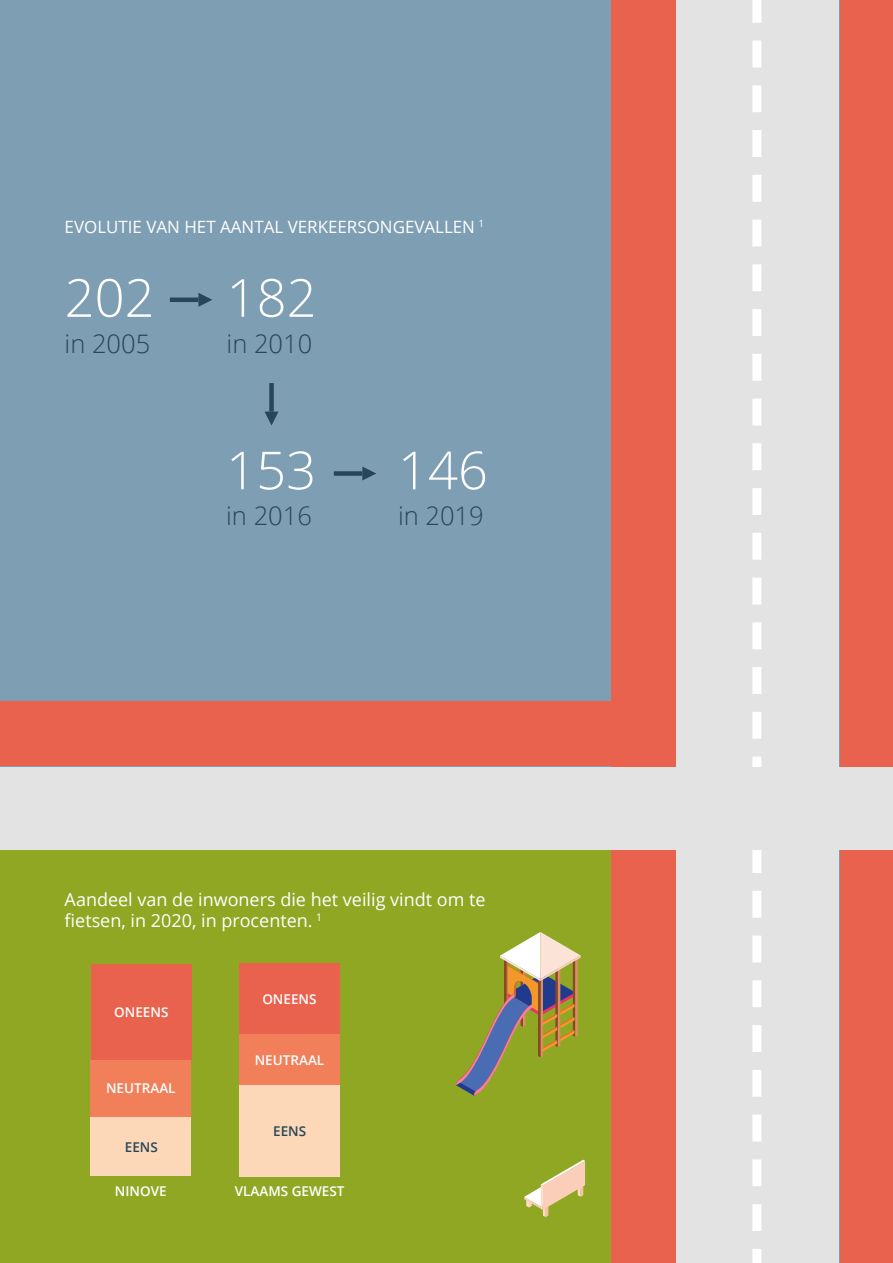
<style>
.page{position:relative;width:893px;height:1263px;background:#7e9eb3}
.page>*{position:absolute;margin:0;border:0;box-sizing:border-box;transform-origin:0 0}
.t1{font:300 52.5px "Open Sans";color:#fff}
.t2{font:300 25.5px "Open Sans";color:#274659}
.t3{font:18px/21.6px "Open Sans";color:#fff}
.t4{font:16.95px "Open Sans";color:#fff}
.t5{font:600 13.5px "Open Sans";color:#fff}
.t6{font:600 13.5px "Open Sans";color:#274659}
</style>
<div class="page">
<div style="left:0;top:849px;width:642px;height:414px;background:#90a724"></div>
<div style="left:675px;top:0;width:164px;height:1263px;background:#e3e3e3"></div>
<svg style="left:752px;top:0;width:9px;height:1263px"></svg>
<div style="left:611px;top:0;width:64px;height:1263px;background:#e9624e"></div>
<div style="left:841px;top:0;width:52px;height:1263px;background:#e9624e"></div>
<div style="left:0;top:767px;width:893px;height:82px;background:#e3e3e3"></div>
<div style="left:0;top:701px;width:642px;height:65px;background:#e9624e"></div>
<hr style="left:170px;top:298px;width:28px;height:4px;background:#274659">
<svg style="left:198px;top:293px;width:14px;height:14px"></svg>
<div style="left:269px;top:383px;width:5px;height:29px;background:#274659"></div>
<svg style="left:265px;top:412px;width:13px;height:13px"></svg>
<svg style="left:524px;top:1160px;width:61px;height:57px"></svg>
<svg style="left:456px;top:932px;width:125px;height:164px"></svg>
<div style="left:90px;top:1117px;width:101px;height:59px;background:#fcd7b8"></div>
<div style="left:334px;top:471px;width:28px;height:5px;background:#274659"></div>
<svg style="left:362px;top:466px;width:14px;height:14px"></svg>
<div style="left:90px;top:1059px;width:101px;height:58px;background:#f07f5a"></div>
<div style="left:91px;top:964px;width:101px;height:95px;background:#e9624e"></div>
<div style="left:239px;top:1085px;width:101px;height:91px;background:#fcd7b8"></div>
<div style="left:239px;top:1034px;width:101px;height:51px;background:#f07f5a"></div>
<div style="left:239px;top:964px;width:101px;height:70px;background:#e9624e"></div>
<p class="t4" style="left:65px;top:215px;width:421px">EVOLUTIE VAN HET AANTAL VERKEERSONGEVALLEN <sup>1</sup></p>
<h1 class="t1" style="left:65px;top:262px;width:91px">202</h1>
<h1 class="t1" style="left:227px;top:262px;width:91px">182</h1>
<h2 class="t2" style="left:65px;top:326px;width:87px">in 2005</h2>
<h2 class="t2" style="left:227px;top:326px;width:87px">in 2010</h2>
<h1 class="t1" style="left:226px;top:434px;width:91px">153</h1>
<h2 class="t2" style="left:226px;top:498px;width:87px">in 2016</h2>
<h1 class="t1" style="left:398px;top:434px;width:91px">146</h1>
<h2 class="t2" style="left:398px;top:498px;width:87px">in 2019</h2>
<p class="t3" style="left:65px;top:888px;width:423px">Aandeel van de inwoners die het veilig vindt om te fietsen, in 2020, in procenten. <sup>1</sup></p>
<p class="t5" style="left:114px;top:1003px;width:56px">ONEENS</p>
<p class="t5" style="left:106px;top:1079px;width:71px">NEUTRAAL</p>
<p class="t6" style="left:125px;top:1137px;width:35px">EENS</p>
<p class="t5" style="left:262px;top:990px;width:56px">ONEENS</p>
<p class="t5" style="left:255px;top:1050px;width:71px">NEUTRAAL</p>
<p class="t6" style="left:273px;top:1121px;width:35px">EENS</p>
<p class="t5" style="left:115px;top:1182px;width:53px">NINOVE</p>
<p class="t5" style="left:235px;top:1182px;width:111px">VLAAMS GEWEST</p>
</div>
